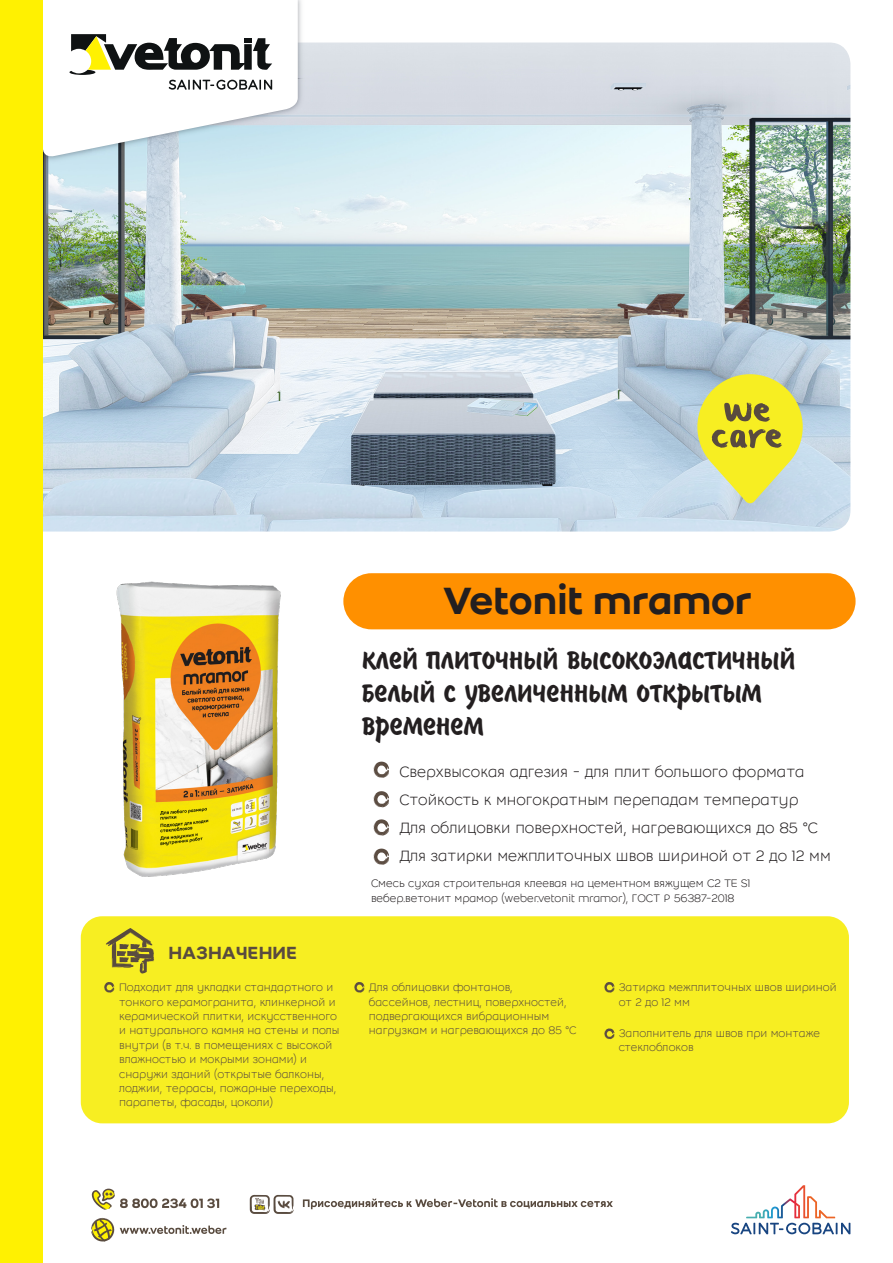
<style>
.page{position:relative;width:893px;height:1263px;background:#fff}
.page>*{position:absolute;margin:0;border:0;box-sizing:border-box;transform-origin:0 0}
.t1{font:500 42px "Weber";color:#231f20}
.тип_продукта{font:36px/33px "SPSL Brush";color:#231f20}
.t2{font:500 19.5px "Weber";color:#594b3f}
.Свойства{font:300 16.5px "Weber";color:#231f20}
.Назначение_текст{font:300 12px/14.4px "Weber";color:#594b3f}
.t3{font:300 12px/14.4px "Weber";color:#231f20}
</style>
<div class="page">
<div style="left:343px;top:573px;width:513px;height:56px;background:#ff9000;border-radius:28px"></div>
<div style="left:81px;top:916px;width:768px;height:207px;background:#f7ee22;border-radius:21px"></div>
<svg style="left:106px;top:928px;width:48px;height:45px"></svg>
<img style="left:43px;top:43px;width:807px;height:488px">
<svg style="left:697px;top:374px;width:106px;height:129px;background:#d7d65f"></svg>
<img style="left:116px;top:581px;width:165px;height:296px">
<svg style="left:373px;top:761px;width:16px;height:17px"></svg>
<svg style="left:373px;top:791px;width:16px;height:16px"></svg>
<svg style="left:373px;top:819px;width:16px;height:17px"></svg>
<svg style="left:373px;top:848px;width:16px;height:17px"></svg>
<svg style="left:104px;top:982px;width:10px;height:11px"></svg>
<svg style="left:354px;top:982px;width:10px;height:11px"></svg>
<svg style="left:604px;top:982px;width:10px;height:11px"></svg>
<svg style="left:604px;top:1028px;width:10px;height:11px"></svg>
<svg style="left:91px;top:1218px;width:23px;height:23px"></svg>
<svg style="left:92px;top:1188px;width:127px;height:22px"></svg>
<svg style="left:120px;top:1225px;width:106px;height:9px"></svg>
<svg style="left:303px;top:1198px;width:310px;height:11px"></svg>
<svg style="left:250px;top:1195px;width:44px;height:19px"></svg>
<svg style="left:731px;top:1185px;width:119px;height:49px"></svg>
<img style="left:35px;top:0;width:271px;height:165px">
<svg style="left:43px;top:0;width:255px;height:158px"></svg>
<div style="left:0;top:1px;width:43px;height:1262px;background:#fff101"></div>
<p class="t1" style="left:442px;top:576px;width:312px">Vetonit mramor</p>
<p class="тип_продукта" style="left:362px;top:644px;width:435px">клей плиточный высокоэластичный белый с увеличенным открытым временем</p>
<p class="Свойства" style="left:399px;top:762px;width:407px">Сверхвысокая адгезия - для плит большого формата</p>
<p class="Свойства" style="left:399px;top:790px;width:400px">Стойкость к многократным перепадам температур</p>
<p class="Свойства" style="left:399px;top:818px;width:420px">Для облицовки поверхностей, нагревающихся до 85 °С</p>
<p class="Свойства" style="left:399px;top:846px;width:433px">Для затирки межплиточных швов шириной от 2 до 12 мм</p>
<p class="t2" style="left:168px;top:941px;width:130px">НАЗНАЧЕНИЕ</p>
<p class="t3" style="left:371px;top:876px;width:381px">Смесь сухая строительная клеевая на цементном вяжущем С2 ТЕ S1 вебер.ветонит мрамор (weber.vetonit mramor), ГОСТ Р 56387-2018</p>
<p class="Назначение_текст" style="left:119px;top:980px;width:222px">Подходит для укладки стандартного и тонкого керамогранита, клинкерной и керамической плитки, искусственного и натурального камня на стены и полы внутри (в т.ч. в помещениях с высокой влажностью и мокрыми зонами) и снаружи зданий (открытые балконы, лоджии, террасы, пожарные переходы, парапеты, фасады, цоколи)</p>
<p class="Назначение_текст" style="left:369px;top:980px;width:209px">Для облицовки фонтанов, бассейнов, лестниц, поверхностей, подвергающихся вибрационным нагрузкам и нагревающихся до 85 °С</p>
<p class="Назначение_текст" style="left:619px;top:980px;width:219px">Затирка межплиточных швов шириной от 2 до 12 мм</p>
<p class="Назначение_текст" style="left:619px;top:1026px;width:203px">Заполнитель для швов при монтаже стеклоблоков</p>
</div>
